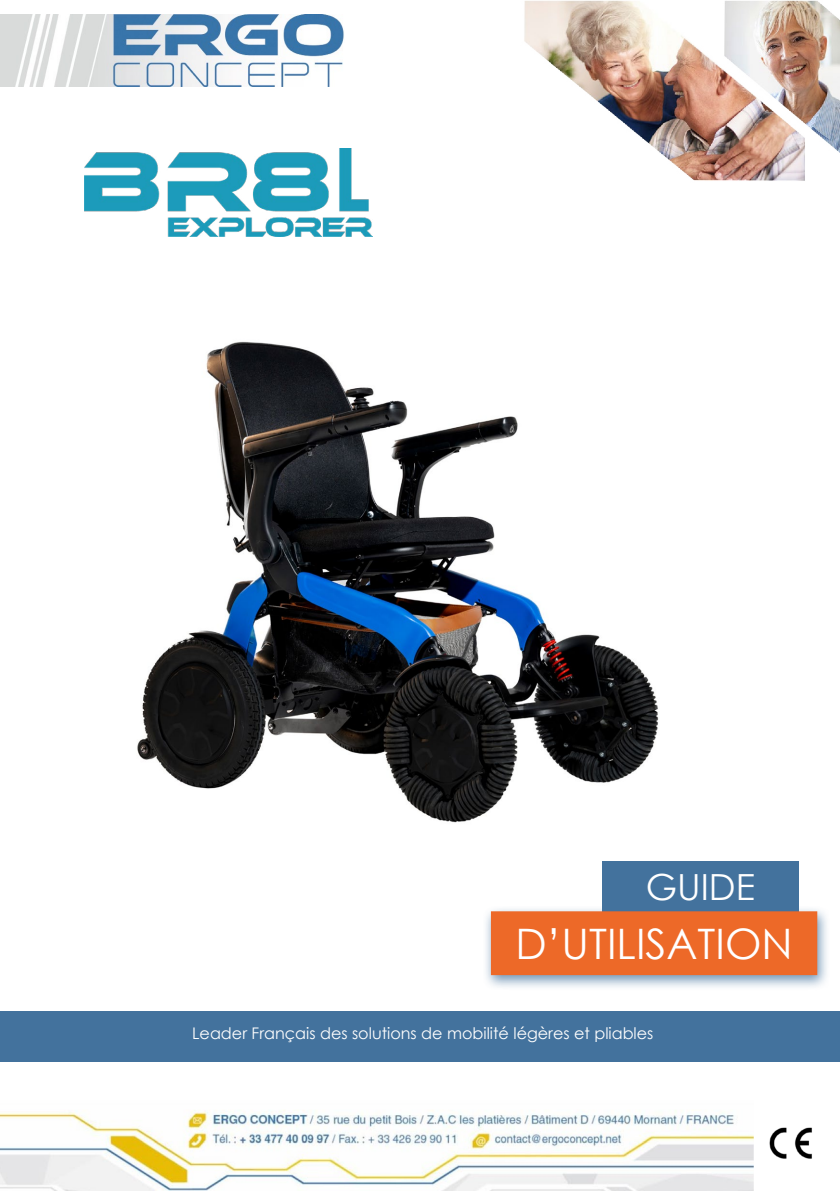
<style>
.page{position:relative;width:840px;height:1191px;background:#fff}
.page>*{position:absolute;margin:0;border:0;box-sizing:border-box;transform-origin:0 0}
.t1{font:42px "Century Gothic";color:#fff}
.t2{font:36px "Century Gothic";color:#fff}
.t3{font:16px "Century Gothic";color:#fff}
</style>
<div class="page">
<div style="left:601px;top:861px;width:197px;height:50px;background:#43729d"></div>
<div style="left:481px;top:906px;width:348px;height:85px;background:#43729d;opacity:.75"></div>
<div style="left:491px;top:912px;width:324px;height:62px;background:#ed6928"></div>
<div style="left:490px;top:911px;width:326px;height:64px;border:2px solid #ed6928"></div>
<img style="left:1px;top:14px;width:343px;height:72px">
<img style="left:524px;top:0;width:315px;height:181px">
<img style="left:0;top:1110px;width:753px;height:81px">
<div style="left:0;top:1011px;width:839px;height:50px;background:#43729d"></div>
<img style="left:769px;top:1127px;width:43px;height:32px">
<img style="left:85px;top:149px;width:287px;height:88px">
<img style="left:137px;top:341px;width:522px;height:482px">
<h2 class="t2" style="left:645px;top:861px;width:111px">GUIDE</h2>
<h1 class="t1" style="left:515px;top:914px;width:278px">D’UTILISATION</h1>
<p class="t3" style="left:192px;top:1022px;width:462px">Leader Français des solutions de mobilité légères et pliables</p>
</div>
